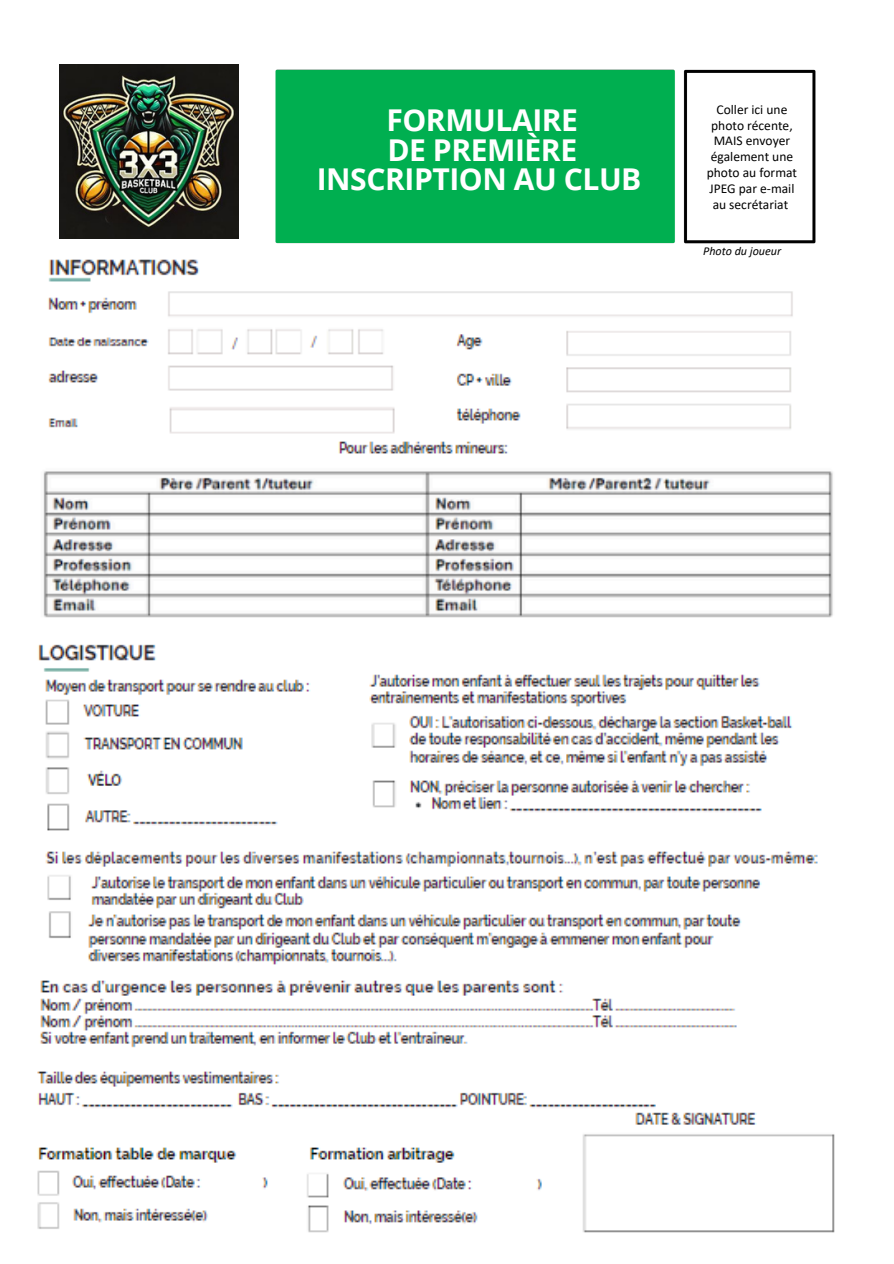
<style>
.page{position:relative;width:894px;height:1264px;background:#fff}
.page>*{position:absolute;margin:0;border:0;box-sizing:border-box;transform-origin:0 0}
.t1{font:700 30px/29.2px "Open Sans";letter-spacing:-.015em;color:#fff;text-align:center}
.t2{font:13.5px/15.8px "Calibri";color:#000;text-align:center}
.t3{font:italic 12px "Calibri";color:#000}
</style>
<div class="page">
<img style="left:60px;top:64px;width:178px;height:175px">
<img style="left:275px;top:69px;width:541px;height:175px">
<img style="left:37px;top:259px;width:798px;height:974px">
<p class="t1" style="left:316px;top:105px;width:326px">FORMULAIRE<br>DE PREMIÈRE<br>INSCRIPTION AU CLUB</p>
<p class="t2" style="left:706px;top:103px;width:92px">Coller ici une photo récente,<br>MAIS envoyer également une photo au format<br>JPEG par e-mail au secrétariat</p>
<p class="t3" style="left:703px;top:246px;width:80px">Photo du joueur</p>
</div>
